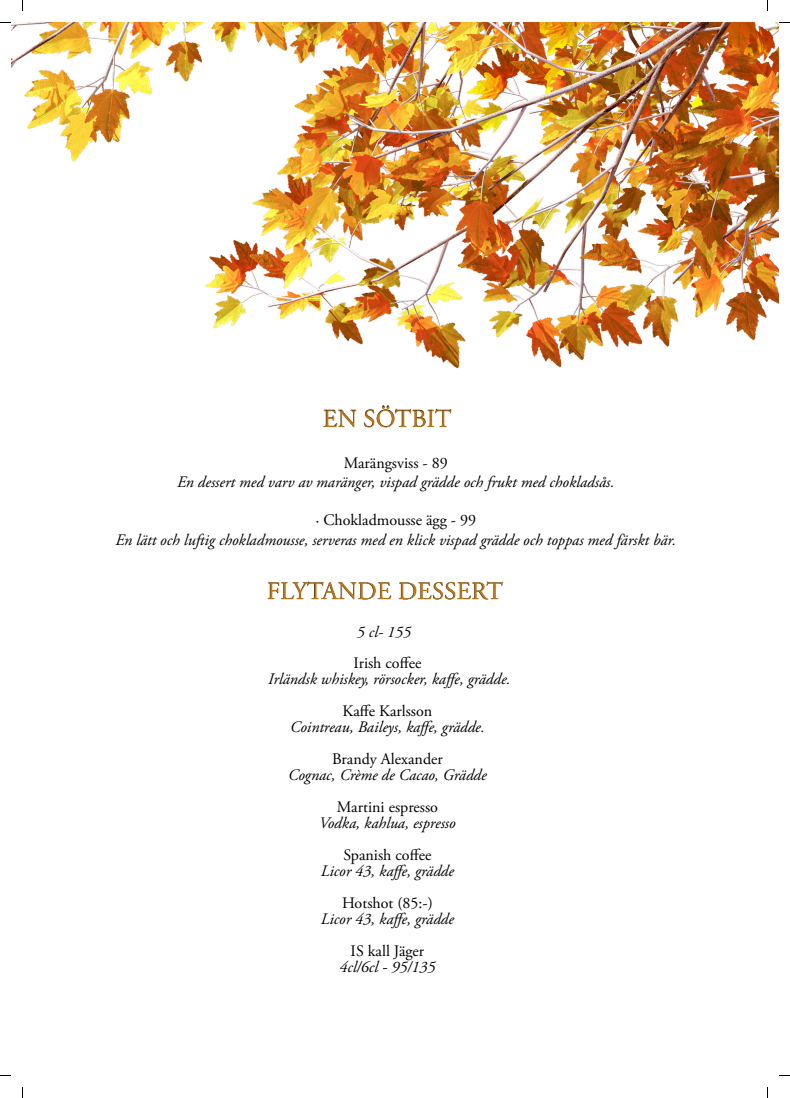
<style>
.page{position:relative;width:790px;height:1098px;background:#fff}
.page>*{position:absolute;margin:0;border:0;box-sizing:border-box;transform-origin:0 0}
.t1{font:25px "Adobe Garamond Pro";color:#c17a19}
.t2{font:italic 16px "Adobe Garamond Pro";color:#000}
.t3{font:16px "Adobe Garamond Pro";color:#000}
.t4{font:italic 15.88px "Adobe Garamond Pro";color:#000}
</style>
<div class="page">
<img style="left:11px;top:22px;width:767px;height:347px">
<img style="left:323px;top:405px;width:129px;height:23px">
<img style="left:267px;top:581px;width:236px;height:19px">
<h1 class="t1" style="left:323px;top:403px;width:130px">EN SÖTBIT</h1>
<p class="t3" style="left:343px;top:453px;width:105px">Marängsviss - 89</p>
<p class="t2" style="left:177px;top:472px;width:438px">En dessert med varv av maränger, vispad grädde och frukt med chokladsås.</p>
<p class="t3" style="left:315px;top:510px;width:162px">· Chokladmousse ägg - 99</p>
<p class="t2" style="left:115px;top:530px;width:562px">En lätt och luftig chokladmousse, serveras med en klick vispad grädde och toppas med färskt bär.</p>
<h1 class="t1" style="left:267px;top:576px;width:237px">FLYTANDE DESSERT</h1>
<p class="t4" style="left:357px;top:622px;width:56px">5 cl- 155</p>
<p class="t3" style="left:353px;top:653px;width:69px">Irish coffee</p>
<p class="t2" style="left:268px;top:669px;width:244px">Irländsk whiskey, rörsocker, kaffe, grädde.</p>
<p class="t3" style="left:342px;top:701px;width:91px">Kaffe Karlsson</p>
<p class="t2" style="left:290px;top:717px;width:196px">Cointreau, Baileys, kaffe, grädde.</p>
<p class="t3" style="left:332px;top:749px;width:112px">Brandy Alexander</p>
<p class="t2" style="left:288px;top:765px;width:200px">Cognac, Crème de Cacao, Grädde</p>
<p class="t3" style="left:336px;top:797px;width:103px">Martini espresso</p>
<p class="t2" style="left:319px;top:813px;width:138px">Vodka, kahlua, espresso</p>
<p class="t3" style="left:343px;top:845px;width:89px">Spanish coffee</p>
<p class="t2" style="left:320px;top:861px;width:135px">Licor 43, kaffe, grädde</p>
<p class="t3" style="left:342px;top:893px;width:92px">Hotshot (85:-)</p>
<p class="t2" style="left:320px;top:909px;width:135px">Licor 43, kaffe, grädde</p>
<p class="t3" style="left:350px;top:941px;width:75px">IS kall Jäger</p>
<p class="t2" style="left:339px;top:957px;width:97px">4cl/6cl - 95/135</p>
</div>
